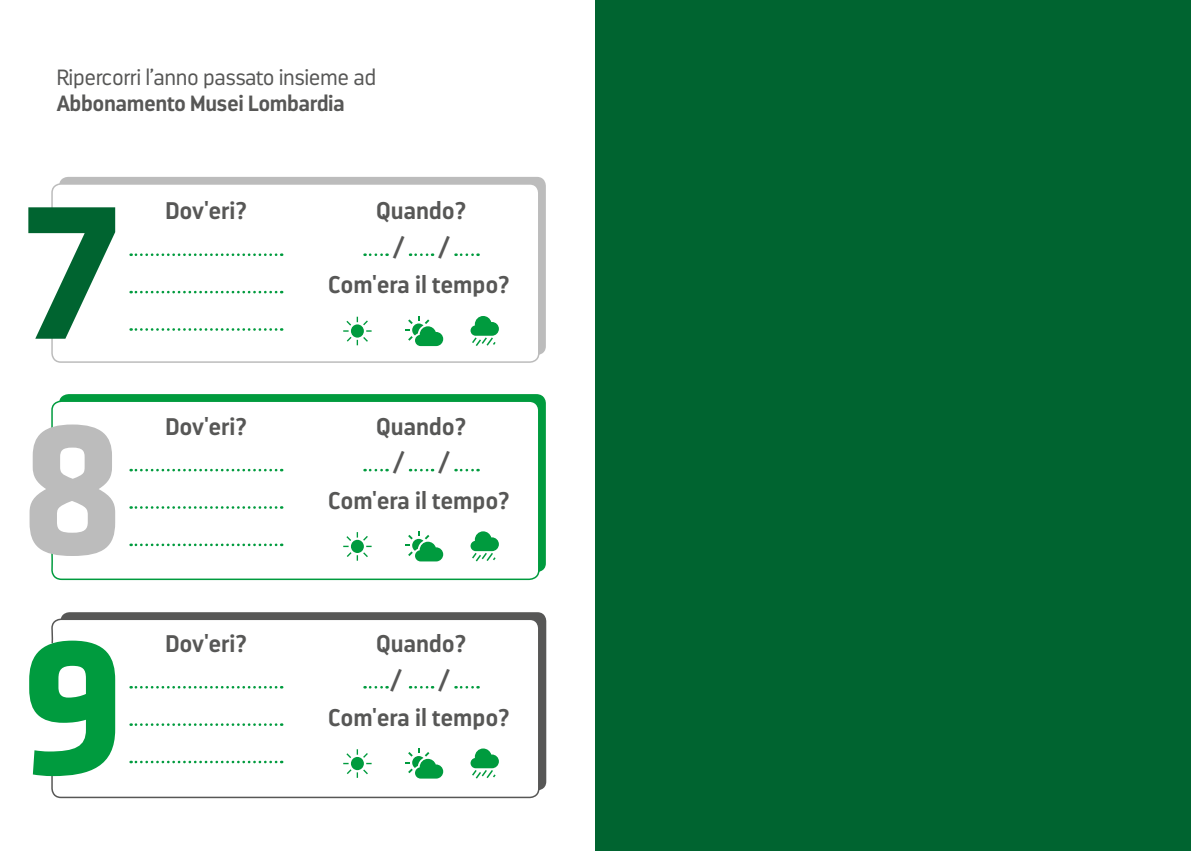
<style>
.page{position:relative;width:1191px;height:851px;background:#fff}
.page>*{position:absolute;margin:0;border:0;box-sizing:border-box;transform-origin:0 0}
.t1{font:700 24px "Darwin";letter-spacing:-.005em;color:#575756}
.t2{font:300 22px "Darwin";letter-spacing:-.02em;color:#575756}
.t3{font:700 22px "Darwin";letter-spacing:-.02em;color:#575756}
</style>
<div class="page">
<div style="left:595px;top:0;width:596px;height:850px;background:#006430"></div>
<svg style="left:61px;top:612px;width:485px;height:178px;background:#5d5d5c"></svg>
<svg style="left:60px;top:394px;width:486px;height:178px;background:#089e44"></svg>
<div style="left:59px;top:177px;width:487px;height:178px;background:#bcbcbc;border-radius:9px"></div>
<svg style="left:51px;top:399px;width:489px;height:181px"></svg>
<svg style="left:50px;top:617px;width:490px;height:181px"></svg>
<div style="left:51px;top:183px;width:488px;height:180px;background:#fff;border:2px solid #bcbcbc;border-radius:9px"></div>
<svg style="left:131px;top:253px;width:151px;height:3px"></svg>
<svg style="left:131px;top:468px;width:151px;height:3px"></svg>
<svg style="left:131px;top:685px;width:151px;height:3px"></svg>
<svg style="left:131px;top:291px;width:151px;height:2px"></svg>
<svg style="left:131px;top:506px;width:151px;height:2px"></svg>
<svg style="left:131px;top:723px;width:151px;height:2px"></svg>
<svg style="left:131px;top:328px;width:151px;height:3px"></svg>
<svg style="left:131px;top:543px;width:151px;height:3px"></svg>
<svg style="left:131px;top:760px;width:151px;height:3px"></svg>
<svg style="left:30px;top:424px;width:85px;height:132px"></svg>
<svg style="left:364px;top:253px;width:23px;height:3px"></svg>
<svg style="left:410px;top:253px;width:23px;height:3px"></svg>
<svg style="left:455px;top:253px;width:23px;height:3px"></svg>
<svg style="left:364px;top:468px;width:23px;height:3px"></svg>
<svg style="left:410px;top:468px;width:23px;height:3px"></svg>
<svg style="left:455px;top:468px;width:23px;height:3px"></svg>
<svg style="left:364px;top:685px;width:23px;height:3px"></svg>
<svg style="left:410px;top:685px;width:23px;height:3px"></svg>
<svg style="left:455px;top:685px;width:23px;height:3px"></svg>
<svg style="left:405px;top:316px;width:38px;height:30px"></svg>
<svg style="left:470px;top:316px;width:29px;height:30px"></svg>
<svg style="left:343px;top:317px;width:28px;height:28px"></svg>
<svg style="left:405px;top:531px;width:38px;height:30px"></svg>
<svg style="left:470px;top:531px;width:29px;height:30px"></svg>
<svg style="left:343px;top:532px;width:28px;height:28px"></svg>
<svg style="left:405px;top:748px;width:38px;height:30px"></svg>
<svg style="left:470px;top:748px;width:29px;height:30px"></svg>
<svg style="left:343px;top:749px;width:28px;height:28px"></svg>
<svg style="left:29px;top:640px;width:86px;height:136px"></svg>
<svg style="left:28px;top:207px;width:87px;height:131px"></svg>
<p class="t2" style="left:57px;top:64px;width:321px">Ripercorri l’anno passato insieme ad</p>
<p class="t3" style="left:57px;top:90px;width:290px">Abbonamento Musei Lombardia</p>
<p class="t1" style="left:165px;top:196px;width:83px">Dov'eri?</p>
<p class="t1" style="left:376px;top:196px;width:92px">Quando?</p>
<p class="t1" style="left:393px;top:232px;width:13px">/</p>
<p class="t1" style="left:438px;top:232px;width:13px">/</p>
<p class="t1" style="left:328px;top:270px;width:183px">Com'era il tempo?</p>
<p class="t1" style="left:165px;top:411px;width:83px">Dov'eri?</p>
<p class="t1" style="left:376px;top:411px;width:92px">Quando?</p>
<p class="t1" style="left:393px;top:447px;width:13px">/</p>
<p class="t1" style="left:438px;top:447px;width:13px">/</p>
<p class="t1" style="left:328px;top:485px;width:183px">Com'era il tempo?</p>
<p class="t1" style="left:165px;top:628px;width:83px">Dov'eri?</p>
<p class="t1" style="left:376px;top:628px;width:92px">Quando?</p>
<p class="t1" style="left:390px;top:664px;width:13px">/</p>
<p class="t1" style="left:438px;top:664px;width:13px">/</p>
<p class="t1" style="left:328px;top:702px;width:183px">Com'era il tempo?</p>
</div>
